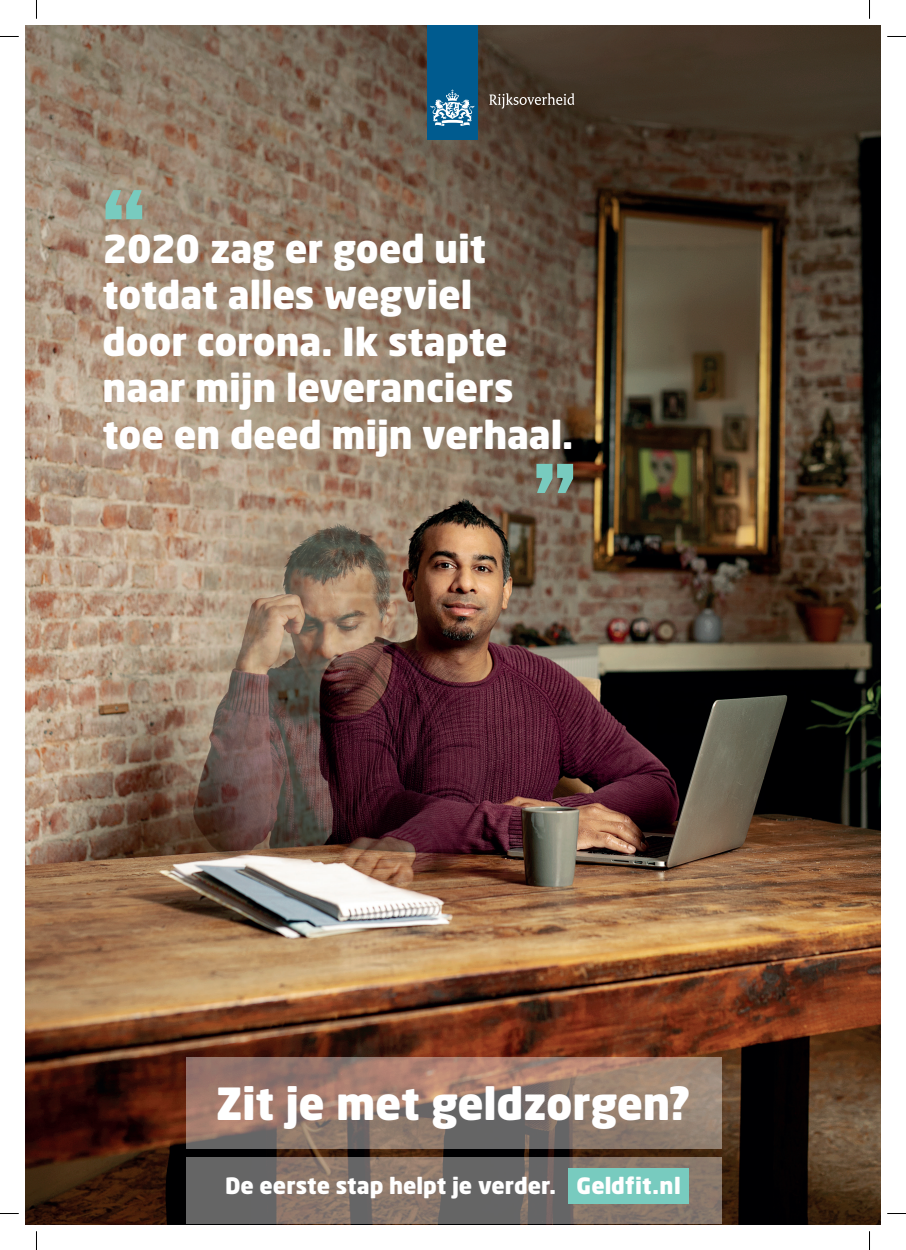
<style>
.page{position:relative;width:906px;height:1250px;background:#fff}
.page>*{position:absolute;margin:0;border:0;box-sizing:border-box;transform-origin:0 0}
.t1{font:900 43.75px "Neo Sans Std";letter-spacing:-.01em;color:#fff}
.t2{font:900 38px/46.5px "Neo Sans Std";letter-spacing:-.005em;color:#fff}
.t3{font:900 22.25px "Neo Sans Std";color:#fff}
</style>
<div class="page">
<img style="left:26px;top:593px;width:854px;height:630px">
<img style="left:26px;top:26px;width:854px;height:567px">
<svg style="left:106px;top:190px;width:36px;height:29px"></svg>
<svg style="left:536px;top:464px;width:37px;height:29px"></svg>
<svg style="left:186px;top:1056px;width:535px;height:92px;background:#93796d"></svg>
<svg style="left:186px;top:1157px;width:535px;height:66px;background:#786e68"></svg>
<div style="left:568px;top:1167px;width:120px;height:36px;background:#78cbbf"></div>
<div style="left:427px;top:26px;width:50px;height:114px;background:#005b8f"></div>
<svg style="left:430px;top:89px;width:44px;height:37px"></svg>
<svg style="left:489px;top:93px;width:85px;height:15px"></svg>
<svg style="left:0;top:36px;width:19px;height:1px"></svg>
<svg style="left:887px;top:36px;width:19px;height:1px"></svg>
<svg style="left:0;top:1213px;width:19px;height:1px"></svg>
<svg style="left:887px;top:1213px;width:19px;height:1px"></svg>
<svg style="left:36px;top:0;width:1px;height:19px"></svg>
<svg style="left:36px;top:1231px;width:1px;height:18px"></svg>
<svg style="left:869px;top:0;width:1px;height:19px"></svg>
<svg style="left:869px;top:1231px;width:1px;height:18px"></svg>
<p class="t2" style="left:103px;top:224px;width:472px">2020 zag er goed uit totdat alles wegviel<br>door corona. Ik stapte naar mijn leveranciers toe en deed mijn verhaal.</p>
<p class="t1" style="left:215px;top:1074px;width:476px">Zit je met geldzorgen?</p>
<p class="t3" style="left:225px;top:1171px;width:457px">De eerste stap helpt je verder. Geldf it.nl</p>
</div>
